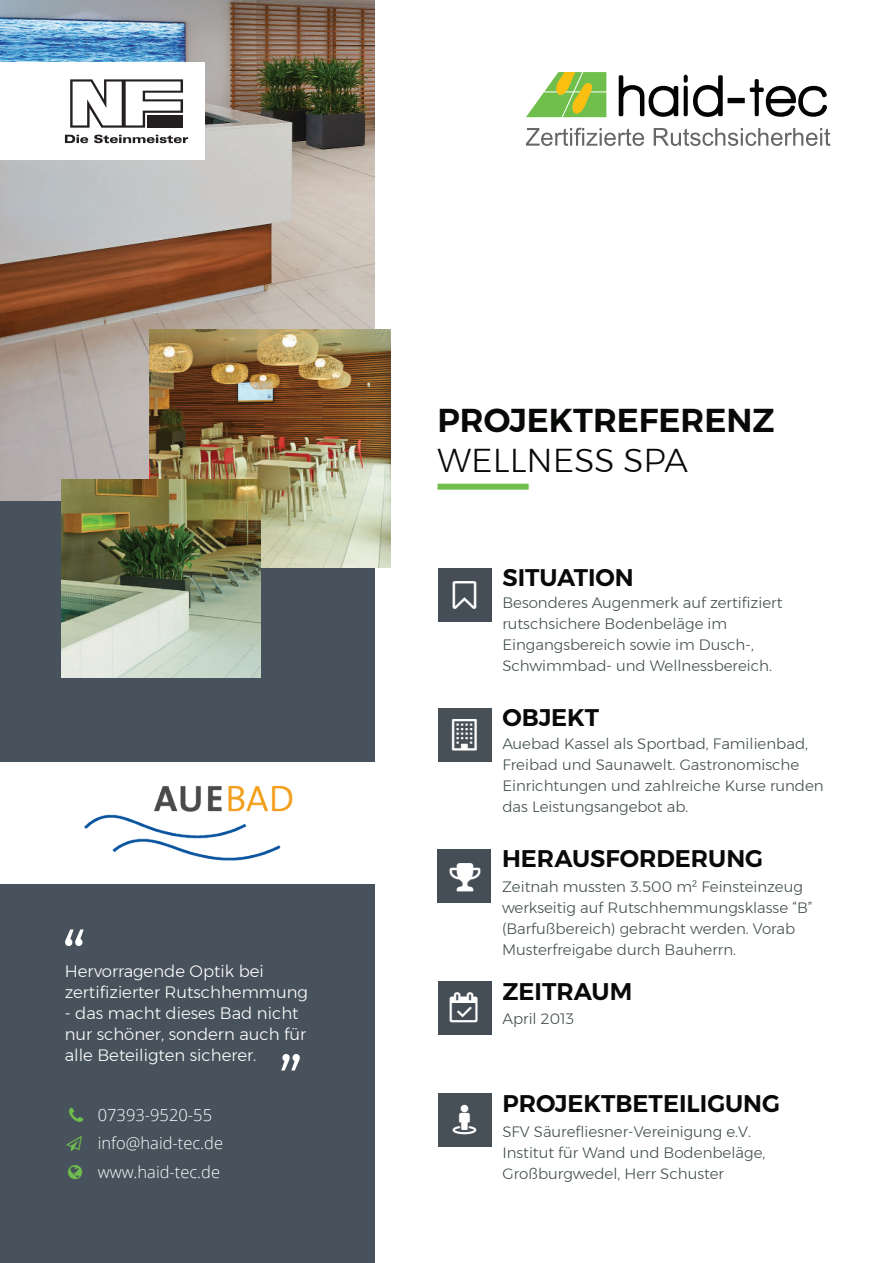
<style>
.page{position:relative;width:893px;height:1263px;background:#fff}
.page>*{position:absolute;margin:0;border:0;box-sizing:border-box;transform-origin:0 0}
.t1{font:300 84px "Montserrat";color:#fff}
.t2{font:600 33px "Montserrat";color:#070a07}
.t3{font:300 33px "Montserrat";color:#070a07}
.t4{font:600 24px "Montserrat";color:#070a07}
.t5{font:300 16.5px/21px "Montserrat";color:#fff}
.t6{font:300 16.5px "Open Sans";color:#fff}
.t7{font:300 15px/21px "Montserrat";color:#434f4e}
</style>
<div class="page">
<div style="left:0;top:0;width:374px;height:1263px;background:#47525c"></div>
<div style="left:0;top:763px;width:374px;height:121px;background:#fff"></div>
<img style="left:0;top:0;width:374px;height:500px">
<img style="left:149px;top:330px;width:241px;height:237px">
<img style="left:62px;top:479px;width:199px;height:199px">
<img style="left:84px;top:786px;width:209px;height:75px">
<div style="left:438px;top:1093px;width:53px;height:54px;background:#474f57"></div>
<div style="left:437px;top:849px;width:54px;height:54px;background:#454e57"></div>
<div style="left:438px;top:981px;width:53px;height:54px;background:#454e57"></div>
<div style="left:438px;top:708px;width:53px;height:53px;background:#474f57"></div>
<div style="left:438px;top:568px;width:53px;height:54px;background:#454e57"></div>
<div style="left:437px;top:484px;width:92px;height:6px;background:#70bf4c"></div>
<div style="left:0;top:62px;width:205px;height:97px;background:#fff"></div>
<svg style="left:70px;top:79px;width:113px;height:49px"></svg>
<div style="left:147px;top:115px;width:36px;height:13px;background:#231f20"></div>
<svg style="left:65px;top:135px;width:23px;height:8px"></svg>
<svg style="left:94px;top:135px;width:94px;height:8px"></svg>
<svg style="left:619px;top:75px;width:208px;height:42px"></svg>
<svg style="left:526px;top:72px;width:80px;height:45px"></svg>
<svg style="left:526px;top:128px;width:304px;height:18px"></svg>
<h1 class="t1" style="left:62px;top:929px;width:28px">“</h1>
<p class="t5" style="left:65px;top:962px;width:245px">Hervorragende Optik bei zertifizierter Rutschhemmung</p>
<p class="t5" style="left:65px;top:1002px;width:243px">- das macht dieses Bad nicht nur schöner, sondern auch für alle Beteiligten sicherer.</p>
<h1 class="t1" style="left:278px;top:1053px;width:28px">”</h1>
<p class="t6" style="left:98px;top:1108px;width:116px">07393-9520-55</p>
<p class="t6" style="left:98px;top:1137px;width:127px">info@haid-tec.de</p>
<p class="t6" style="left:98px;top:1165px;width:124px">www.haid-tec.de</p>
<h2 class="t2" style="left:437px;top:401px;width:339px">PROJEKTREFERENZ</h2>
<h2 class="t3" style="left:437px;top:435px;width:252px">WELLNESS SPA</h2>
<h3 class="t4" style="left:502px;top:564px;width:133px">SITUATION</h3>
<p class="t7" style="left:502px;top:592px;width:282px">Besonderes Augenmerk auf zertifiziert rutschsichere Bodenbeläge im Eingangsbereich sowie im Dusch-, Schwimmbad- und Wellnessbereich.</p>
<h3 class="t4" style="left:502px;top:703px;width:98px">OBJEKT</h3>
<p class="t7" style="left:502px;top:733px;width:323px">Auebad Kassel als Sportbad, Familienbad, Freibad und Saunawelt. Gastronomische Einrichtungen und zahlreiche Kurse runden das Leistungsangebot ab.</p>
<h3 class="t4" style="left:502px;top:845px;width:263px">HERAUSFORDERUNG</h3>
<p class="t7" style="left:502px;top:876px;width:312px">Zeitnah mussten 3.500 m² Feinsteinzeug werkseitig auf Rutschhemmungsklasse “B” (Barfußbereich) gebracht werden. Vorab Musterfreigabe durch Bauherrn.</p>
<h3 class="t4" style="left:502px;top:977px;width:131px">ZEITRAUM</h3>
<p class="t7" style="left:502px;top:1008px;width:73px">April 2013</p>
<h3 class="t4" style="left:502px;top:1089px;width:279px">PROJEKTBETEILIGUNG</h3>
<p class="t7" style="left:502px;top:1121px;width:264px">SFV Säurefliesner-Vereinigung e.V.<br>Institut für Wand und Bodenbeläge,<br>Großburgwedel, Herr Schuster</p>
</div>
